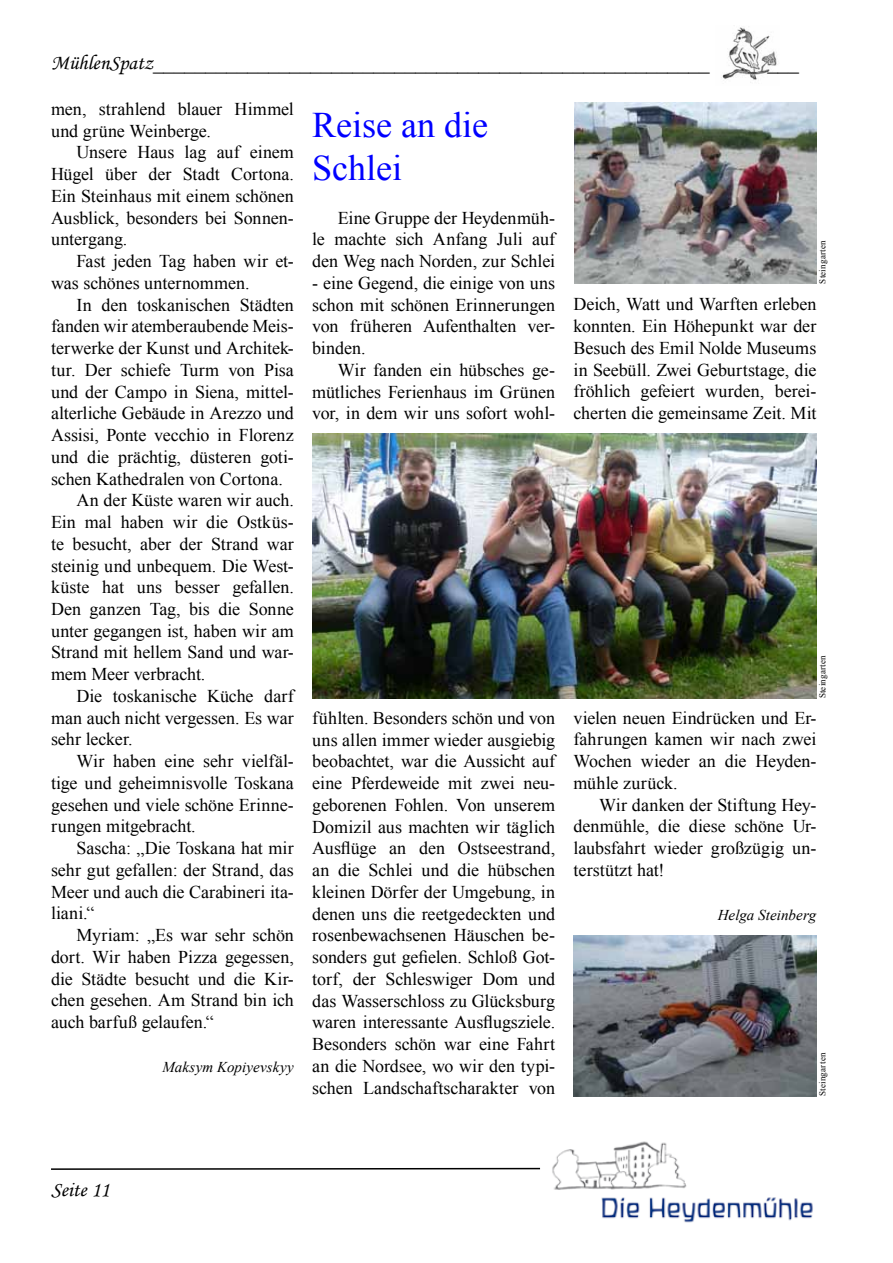
<style>
.page{position:relative;width:893px;height:1263px;background:#fff}
.page>*{position:absolute;margin:0;border:0;box-sizing:border-box;transform-origin:0 0}
.t1{font:36px/43.2px "Times New Roman";color:#00f}
.t2{font:21px "Times New Roman";color:#000}
.t3{font:21px "Monotype Corsiva";color:#000}
.t4{font:18px/21.8px "Times New Roman";color:#000;text-align:justify}
.t5{font:italic 15px "Times New Roman";letter-spacing:.005em;color:#000}
.t6{font:9px "Times New Roman";letter-spacing:.025em;color:#000}
.s1{font-family:"Monotype Corsiva"}
</style>
<div class="page">
<img style="left:722px;top:27px;width:55px;height:56px">
<svg style="left:51px;top:1167px;width:490px;height:3px"></svg>
<img style="left:552px;top:1141px;width:261px;height:82px">
<img style="left:312px;top:434px;width:504px;height:264px">
<img style="left:574px;top:102px;width:242px;height:181px">
<img style="left:573px;top:935px;width:243px;height:161px">
<p class="t2" style="left:51px;top:47px;width:660px"><span class="s1">MühlenSpatz</span>_____________________________________________________</p>
<p class="t2" style="left:767px;top:47px;width:33px">___</p>
<p class="t4" style="left:51px;top:98px;width:244px">men, strahlend blauer Himmel und grüne Weinberge.</p>
<p class="t4" style="left:51px;top:141px;width:244px;text-indent:26px">Unsere Haus lag auf einem Hügel über der Stadt Cortona.<br>Ein Steinhaus mit einem schönen Ausblick, besonders bei Sonnen&shy;untergang.</p>
<p class="t4" style="left:51px;top:250px;width:244px;text-indent:26px">Fast jeden Tag haben wir et&shy;was schönes unternommen.</p>
<p class="t4" style="left:77px;top:293px;width:219px">In den toskanischen Städten</p>
<p class="t4" style="left:51px;top:315px;width:244px">fanden wir atemberaubende Meis-</p>
<p class="t4" style="left:51px;top:337px;width:244px">terwerke der Kunst und Architek-</p>
<p class="t4" style="left:51px;top:359px;width:244px">tur. Der schiefe Turm von Pisa</p>
<p class="t4" style="left:51px;top:380px;width:244px">und der Campo in Siena, mittel-</p>
<p class="t4" style="left:51px;top:402px;width:244px">alterliche Gebäude in Arezzo und</p>
<p class="t4" style="left:51px;top:424px;width:244px">Assisi, Ponte vecchio in Florenz</p>
<p class="t4" style="left:51px;top:446px;width:244px">und die prächtig, düsteren goti-</p>
<p class="t4" style="left:51px;top:467px;width:233px">schen Kathedralen von Cortona.</p>
<p class="t4" style="left:77px;top:489px;width:219px">An der Küste waren wir auch.</p>
<p class="t4" style="left:51px;top:511px;width:244px">Ein mal haben wir die Ostküs-</p>
<p class="t4" style="left:51px;top:533px;width:244px">te besucht, aber der Strand war</p>
<p class="t4" style="left:51px;top:554px;width:244px">steinig und unbequem. Die West-</p>
<p class="t4" style="left:51px;top:576px;width:244px">küste hat uns besser gefallen.</p>
<p class="t4" style="left:51px;top:598px;width:244px">Den ganzen Tag, bis die Sonne</p>
<p class="t4" style="left:51px;top:619px;width:244px">unter gegangen ist, haben wir am</p>
<p class="t4" style="left:51px;top:641px;width:244px">Strand mit hellem Sand und war-</p>
<p class="t4" style="left:51px;top:663px;width:156px">mem Meer verbracht.</p>
<p class="t4" style="left:77px;top:685px;width:219px">Die toskanische Küche darf</p>
<p class="t4" style="left:51px;top:706px;width:244px">man auch nicht vergessen. Es war</p>
<p class="t4" style="left:51px;top:728px;width:83px">sehr lecker.</p>
<p class="t4" style="left:77px;top:750px;width:219px">Wir haben eine sehr vielfäl-</p>
<p class="t4" style="left:51px;top:772px;width:244px">tige und geheimnisvolle Toskana</p>
<p class="t4" style="left:51px;top:793px;width:244px">gesehen und viele schöne Erinne-</p>
<p class="t4" style="left:51px;top:815px;width:146px">rungen mitgebracht.</p>
<p class="t4" style="left:77px;top:837px;width:219px">Sascha: „Die Toskana hat mir</p>
<p class="t4" style="left:51px;top:859px;width:244px">sehr gut gefallen: der Strand, das</p>
<p class="t4" style="left:51px;top:880px;width:244px">Meer und auch die Carabineri ita-</p>
<p class="t4" style="left:51px;top:902px;width:45px">liani.“</p>
<p class="t4" style="left:77px;top:924px;width:219px">Myriam: „Es war sehr schön</p>
<p class="t4" style="left:51px;top:946px;width:244px">dort. Wir haben Pizza gegessen,</p>
<p class="t4" style="left:51px;top:967px;width:244px">die Städte besucht und die Kir-</p>
<p class="t4" style="left:51px;top:989px;width:244px">chen gesehen. Am Strand bin ich</p>
<p class="t4" style="left:51px;top:1011px;width:164px">auch barfuß gelaufen.“</p>
<p class="t5" style="left:162px;top:1056px;width:133px">Maksym Kopiyevskyy</p>
<h1 class="t1" style="left:312px;top:102px;width:177px">Reise an die<br>Schlei</h1>
<p class="t4" style="left:312px;top:206px;width:244px;text-indent:26px">Eine Gruppe der Heydenmüh&shy;le machte sich Anfang Juli auf den Weg nach Norden, zur Schlei</p>
<p class="t4" style="left:312px;top:272px;width:244px">- eine Gegend, die einige von uns schon mit schönen Erinnerungen von früheren Aufenthalten ver&shy;binden.</p>
<p class="t4" style="left:312px;top:359px;width:244px;text-indent:26px">Wir fanden ein hübsches ge&shy;mütliches Ferienhaus im Grünen vor, in dem wir uns sofort wohl-</p>
<p class="t4" style="left:312px;top:707px;width:244px">fühlten. Besonders schön und von uns allen immer wieder ausgiebig beobachtet, war die Aussicht auf eine Pferdeweide mit zwei neu&shy;geborenen Fohlen. Von unserem Domizil aus machten wir täglich Ausflüge an den Ostseestrand, an die Schlei und die hübschen kleinen Dörfer der Umgebung, in denen uns die reetgedeckten und rosenbewachsenen Häuschen be&shy;sonders gut gefielen. Schloß Got&shy;torf, der Schleswiger Dom und das Wasserschloss zu Glücksburg waren interessante Ausflugsziele.<br>Besonders schön war eine Fahrt an die Nordsee, wo wir den typi&shy;schen Landschaftscharakter von</p>
<p class="t6" style="left:816px;top:283px;width:45px;rotate:-90deg">Steingarten</p>
<p class="t4" style="left:573px;top:293px;width:244px">Deich, Watt und Warften erleben konnten. Ein Höhepunkt war der Besuch des Emil Nolde Museums in Seebüll. Zwei Geburtstage, die fröhlich gefeiert wurden, berei&shy;cherten die gemeinsame Zeit. Mit</p>
<p class="t6" style="left:816px;top:698px;width:45px;rotate:-90deg">Steingarten</p>
<p class="t4" style="left:573px;top:706px;width:244px">vielen neuen Eindrücken und Er&shy;fahrungen kamen wir nach zwei Wochen wieder an die Heyden&shy;mühle zurück.</p>
<p class="t4" style="left:573px;top:793px;width:244px;text-indent:26px">Wir danken der Stiftung Hey&shy;denmühle, die diese schöne Ur&shy;laubsfahrt wieder großzügig un&shy;terstützt hat!</p>
<p class="t5" style="left:718px;top:904px;width:100px">Helga Steinberg</p>
<p class="t6" style="left:816px;top:1096px;width:45px;rotate:-90deg">Steingarten</p>
<p class="t3" style="left:51px;top:1177px;width:60px">Seite 11</p>
</div>
